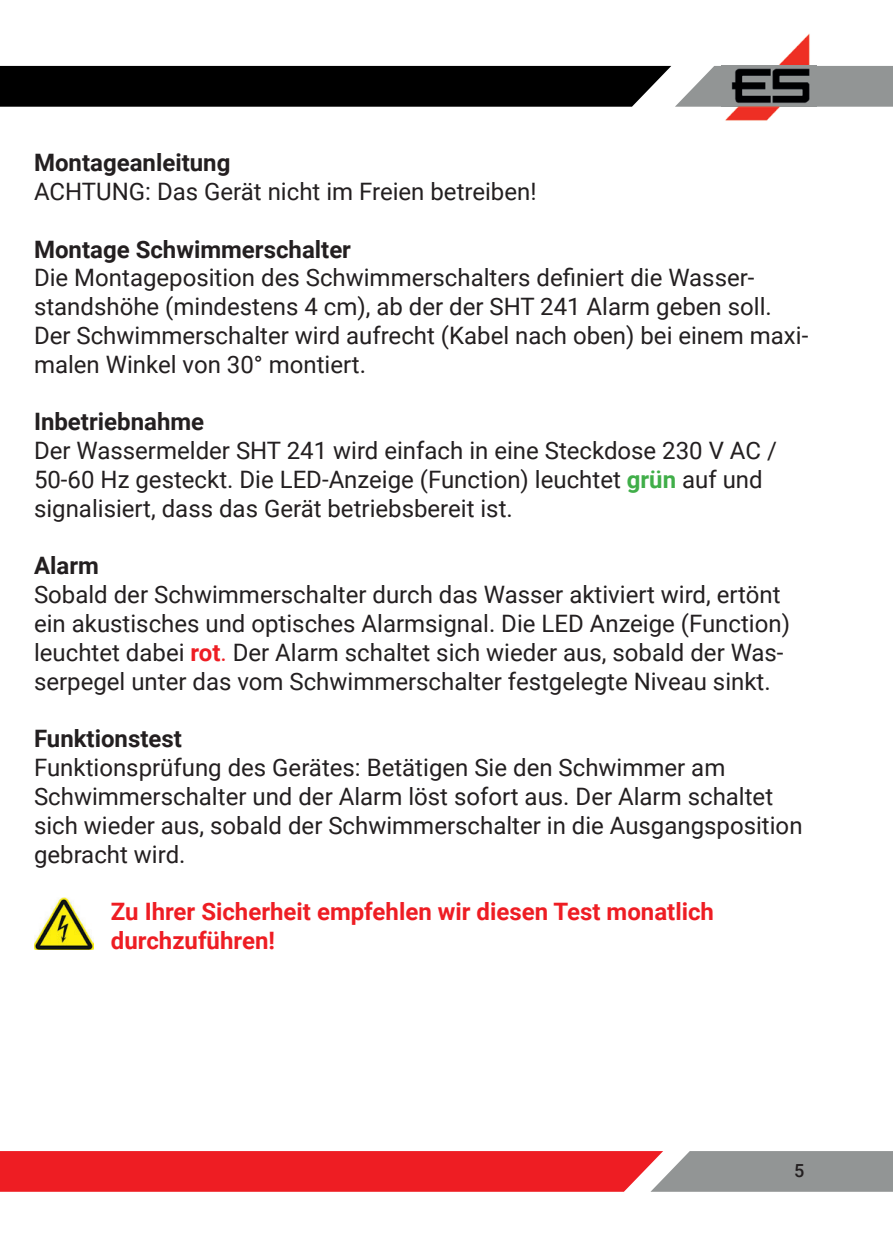
<style>
.page{position:relative;width:893px;height:1259px;background:#fff}
.page>*{position:absolute;margin:0;border:0;box-sizing:border-box;transform-origin:0 0}
.t1{font:24px/28.8px "Roboto";color:#231f20}
.t2{font:700 24px "Roboto";color:#231f20}
.t3{font:700 24px/28.8px "Roboto";color:#ee1d23}
.t4{font:500 18px "Roboto";color:#231f20}
.s1{font-weight:700;color:#40ae49}
.s2{font-weight:700;color:#ee1d23}
.s3{color:#ee1d23}
</style>
<div class="page">
<svg style="left:0;top:66px;width:893px;height:41px;background:#222"></svg>
<img style="left:721px;top:33px;width:96px;height:88px">
<img style="left:721px;top:66px;width:96px;height:41px">
<svg style="left:0;top:1151px;width:893px;height:40px;background:#d74246"></svg>
<img style="left:34px;top:897px;width:59px;height:53px">
<p class="t2" style="left:34px;top:146px;width:198px">Montageanleitung</p>
<p class="t1" style="left:34px;top:176px;width:504px">ACHTUNG: Das Gerät nicht im Freien betreiben!</p>
<p class="t2" style="left:34px;top:232px;width:319px">Montage Schwimmerschalter</p>
<p class="t1" style="left:34px;top:262px;width:776px">Die Montageposition des Schwimmerschalters definiert die Wasser&shy;standshöhe (mindestens 4 cm), ab der der SHT 241 Alarm geben soll.<br>Der Schwimmerschalter wird aufrecht (Kabel nach oben) bei einem maxi&shy;malen Winkel von 30° montiert.</p>
<p class="t2" style="left:34px;top:405px;width:172px">Inbetriebnahme</p>
<p class="t1" style="left:34px;top:435px;width:744px">Der Wassermelder SHT 241 wird einfach in eine Steckdose 230 V AC /<br>50-60 Hz gesteckt. Die LED-Anzeige (Function) leuchtet <span class="s1">grün</span> auf und signalisiert, dass das Gerät betriebsbereit ist.</p>
<p class="t2" style="left:34px;top:549px;width:66px">Alarm</p>
<p class="t1" style="left:34px;top:579px;width:758px">Sobald der Schwimmerschalter durch das Wasser aktiviert wird, ertönt ein akustisches und optisches Alarmsignal. Die LED Anzeige (Function) leuchtet dabei <span class="s2">rot</span><span class="s3">.</span> Der Alarm schaltet sich wieder aus, sobald der Was&shy;serpegel unter das vom Schwimmerschalter festgelegte Niveau sinkt.</p>
<p class="t2" style="left:34px;top:722px;width:149px">Funktionstest</p>
<p class="t1" style="left:34px;top:752px;width:770px">Funktionsprüfung des Gerätes: Betätigen Sie den Schwimmer am Schwimmerschalter und der Alarm löst sofort aus. Der Alarm schaltet sich wieder aus, sobald der Schwimmerschalter in die Ausgangsposition gebracht wird.</p>
<p class="t3" style="left:111px;top:896px;width:605px">Zu Ihrer Sicherheit empfehlen wir diesen Test monatlich durchzuführen!</p>
<p class="t4" style="left:794px;top:1157px;width:12px">5</p>
</div>
